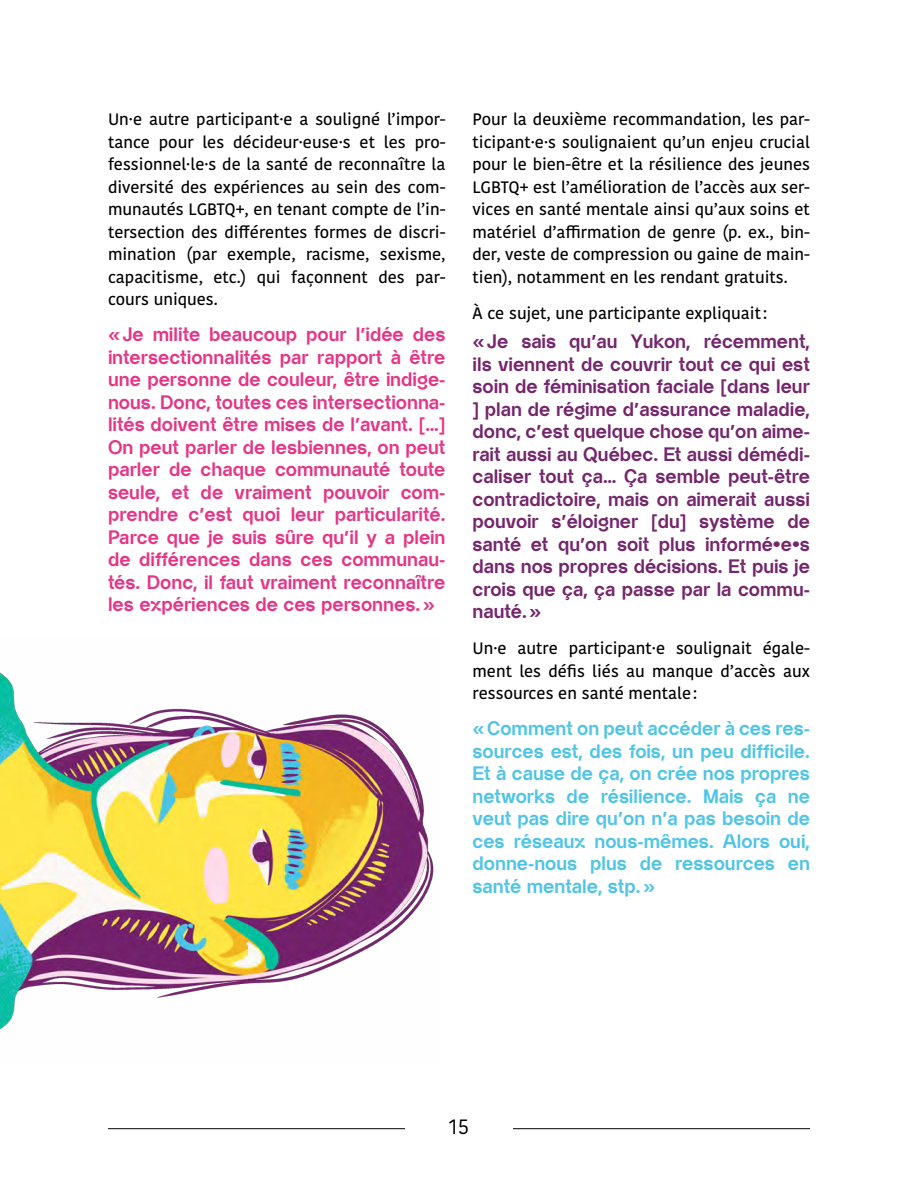
<style>
.page{position:relative;width:918px;height:1188px;background:#fff}
.page>*{position:absolute;margin:0;border:0;box-sizing:border-box;transform-origin:0 0}
.t1{font:21px "Kohinoor Bangla";color:#000}
.t2{font:700 19.5px/22.5px "Almarena Display";color:#e53586;text-align:justify}
.t3{font:700 19.5px/22.5px "Almarena Display";color:#74256c;text-align:justify}
.t4{font:700 19.5px/22.5px "Almarena Display";color:#4fc4e6;text-align:justify}
.t5{font:500 16.5px/22.5px "Kohinoor Bangla";color:#000;text-align:justify}
</style>
<div class="page">
<hr style="left:108px;top:1128px;width:297px;height:1px;background:#000">
<hr style="left:513px;top:1128px;width:297px;height:1px;background:#000">
<img style="left:0;top:672px;width:434px;height:358px">
<p class="t5" style="left:108px;top:108px;width:339px">Un·e autre participant·e a souligné l’impor&shy;tance pour les décideur·euse·s et les pro&shy;fessionnel·le·s de la santé de reconnaître la diversité des expériences au sein des com&shy;munautés LGBTQ+, en tenant compte de l’in&shy;tersection des différentes formes de discri&shy;mination (par exemple, racisme, sexisme, capacitisme, etc.) qui façonnent des par&shy;cours uniques.</p>
<p class="t2" style="left:108px;top:323px;width:339px">«Je milite beaucoup pour l’idée des intersectionnalités par rapport à être une personne de couleur, être indige&shy;nous. Donc, toutes ces intersectionna&shy;lités doivent être mises de l’avant. […] On peut parler de lesbiennes, on peut parler de chaque communauté toute seule, et de vraiment pouvoir com&shy;prendre c’est quoi leur particularité.<br>Parce que je suis sûre qu’il y a plein de différences dans ces communau&shy;tés. Donc, il faut vraiment reconnaître les expériences de ces personnes.»</p>
<p class="t5" style="left:472px;top:108px;width:339px">Pour la deuxième recommandation, les par&shy;ticipant·e·s soulignaient qu’un enjeu crucial pour le bien-être et la résilience des jeunes LGBTQ+ est l’amélioration de l’accès aux ser&shy;vices en santé mentale ainsi qu’aux soins et matériel d’affirmation de genre (p. ex., bin&shy;der, veste de compression ou gaine de main&shy;tien), notamment en les rendant gratuits.</p>
<p class="t5" style="left:472px;top:301px;width:296px">À ce sujet, une participante expliquait:</p>
<p class="t3" style="left:472px;top:330px;width:339px">«Je sais qu’au Yukon, récemment, ils viennent de couvrir tout ce qui est soin de féminisation faciale [dans leur ] plan de régime d’assurance maladie, donc, c’est quelque chose qu’on aime&shy;rait aussi au Québec. Et aussi démédi&shy;caliser tout ça… Ça semble peut-être contradictoire, mais on aimerait aussi pouvoir s’éloigner [du] système de santé et qu’on soit plus informé·e·s dans nos propres décisions. Et puis je crois que ça, ça passe par la commu&shy;nauté.»</p>
<p class="t5" style="left:472px;top:637px;width:339px">Un·e autre participant·e soulignait égale&shy;ment les défis liés au manque d’accès aux ressources en santé mentale:</p>
<p class="t4" style="left:472px;top:717px;width:339px">«Comment on peut accéder à ces res&shy;sources est, des fois, un peu difficile.<br>Et à cause de ça, on crée nos propres networks de résilience. Mais ça ne veut pas dire qu’on n’a pas besoin de ces réseaux nous-mêmes. Alors oui, donne-nous plus de ressources en santé mentale, stp.»</p>
<p class="t1" style="left:449px;top:1111px;width:22px">15</p>
</div>
